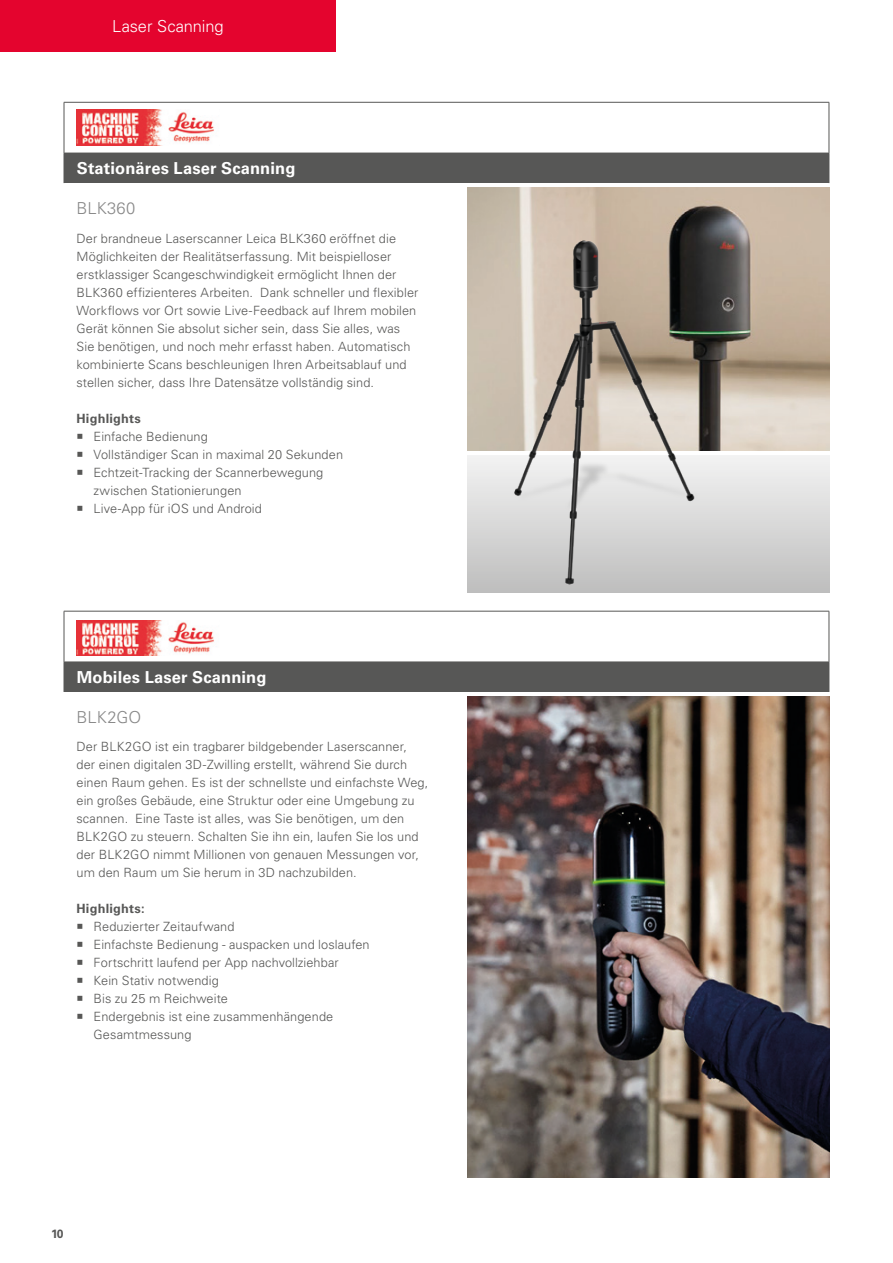
<style>
.page{position:relative;width:893px;height:1263px;background:#fff}
.page>*{position:absolute;margin:0;border:0;box-sizing:border-box;transform-origin:0 0}
.t1{font:700 16.5px "Univers LT Std";letter-spacing:.01em;color:#fff}
.t2{font:300 16.5px "Univers LT Std";letter-spacing:-.005em;color:#fff}
.t3{font:300 16.5px "Univers LT Std";letter-spacing:.005em;color:#888}
.t4{font:300 12.75px/18px "Univers LT Std";letter-spacing:.005em;color:#575756}
.t5{font:700 12.75px "Univers LT Std";letter-spacing:.015em;color:#575756}
.t6{font:700 12px "Univers LT Std";color:#575756}
</style>
<div class="page">
<div style="left:0;top:0;width:336px;height:52px;background:#e4042e"></div>
<img style="left:468px;top:696px;width:361px;height:482px">
<div style="left:64px;top:153px;width:765px;height:30px;background:#575756"></div>
<hr style="left:64px;top:102px;width:765px;height:1px;background:#575756">
<hr style="left:64px;top:102px;width:1px;height:51px;background:#575756">
<hr style="left:829px;top:102px;width:1px;height:51px;background:#575756">
<hr style="left:829px;top:153px;width:1px;height:30px;background:#575756">
<img style="left:468px;top:187px;width:361px;height:264px">
<img style="left:76px;top:110px;width:138px;height:35px">
<img style="left:76px;top:620px;width:138px;height:36px">
<div style="left:64px;top:662px;width:765px;height:30px;background:#575756"></div>
<hr style="left:64px;top:611px;width:765px;height:1px;background:#575756">
<hr style="left:64px;top:611px;width:1px;height:51px;background:#575756">
<hr style="left:829px;top:611px;width:1px;height:51px;background:#575756">
<hr style="left:64px;top:661px;width:765px;height:2px;background:#575756">
<hr style="left:829px;top:662px;width:1px;height:30px;background:#575756">
<div style="left:468px;top:455px;width:361px;height:138px;background:linear-gradient(to bottom,#f3f3f3,#bebebe)"></div>
<img style="left:489px;top:223px;width:303px;height:370px">
<p class="t2" style="left:112px;top:16px;width:113px">Laser Scanning</p>
<p class="t1" style="left:77px;top:159px;width:220px">Stationäres Laser Scanning</p>
<p class="t3" style="left:77px;top:199px;width:60px">BLK360</p>
<p class="t4" style="left:77px;top:229px;width:343px">Der brandneue Laserscanner Leica BLK360 eröffnet die Möglichkeiten der Realitätserfassung. Mit beispielloser erstklassiger Scangeschwindigkeit ermöglicht Ihnen der BLK360 effizienteres Arbeiten. Dank schneller und flexibler Workflows vor Ort sowie Live-Feedback auf Ihrem mobilen Gerät können Sie absolut sicher sein, dass Sie alles, was Sie benötigen, und noch mehr erfasst haben. Automatisch kombinierte Scans beschleunigen Ihren Arbeitsablauf und stellen sicher, dass Ihre Datensätze vollständig sind.</p>
<p class="t5" style="left:77px;top:411px;width:66px">Highlights</p>
<p class="t4" style="left:77px;top:427px;width:133px">○ Einfache Bedienung</p>
<p class="t4" style="left:77px;top:445px;width:268px">○ Vollständiger Scan in maximal 20 Sekunden</p>
<p class="t4" style="left:94px;top:463px;width:231px;text-indent:-17px">○ Echtzeit-Tracking der Scannerbewegung zwischen Stationierungen</p>
<p class="t4" style="left:77px;top:499px;width:187px">○ Live-App für iOS und Android</p>
<p class="t1" style="left:77px;top:668px;width:191px">Mobiles Laser Scanning</p>
<p class="t3" style="left:77px;top:708px;width:66px">BLK2GO</p>
<p class="t4" style="left:77px;top:738px;width:353px">Der BLK2GO ist ein tragbarer bildgebender Laserscanner, der einen digitalen 3D-Zwilling erstellt, während Sie durch einen Raum gehen. Es ist der schnellste und einfachste Weg, ein großes Gebäude, eine Struktur oder eine Umgebung zu scannen. Eine Taste ist alles, was Sie benötigen, um den BLK2GO zu steuern. Schalten Sie ihn ein, laufen Sie los und der BLK2GO nimmt Millionen von genauen Messungen vor, um den Raum um Sie herum in 3D nachzubilden.</p>
<p class="t5" style="left:77px;top:902px;width:70px">Highlights:</p>
<p class="t4" style="left:77px;top:918px;width:159px">○ Reduzierter Zeitaufwand</p>
<p class="t4" style="left:77px;top:936px;width:295px">○ Einfachste Bedienung - auspacken und loslaufen</p>
<p class="t4" style="left:77px;top:954px;width:264px">○ Fortschritt laufend per App nachvollziehbar</p>
<p class="t4" style="left:77px;top:972px;width:144px">○ Kein Stativ notwendig</p>
<p class="t4" style="left:77px;top:990px;width:153px">○ Bis zu 25 m Reichweite</p>
<p class="t4" style="left:94px;top:1008px;width:241px;text-indent:-17px">○ Endergebnis ist eine zusammenhängende<br>Gesamtmessung</p>
<p class="t6" style="left:51px;top:1227px;width:14px">10</p>
</div>
